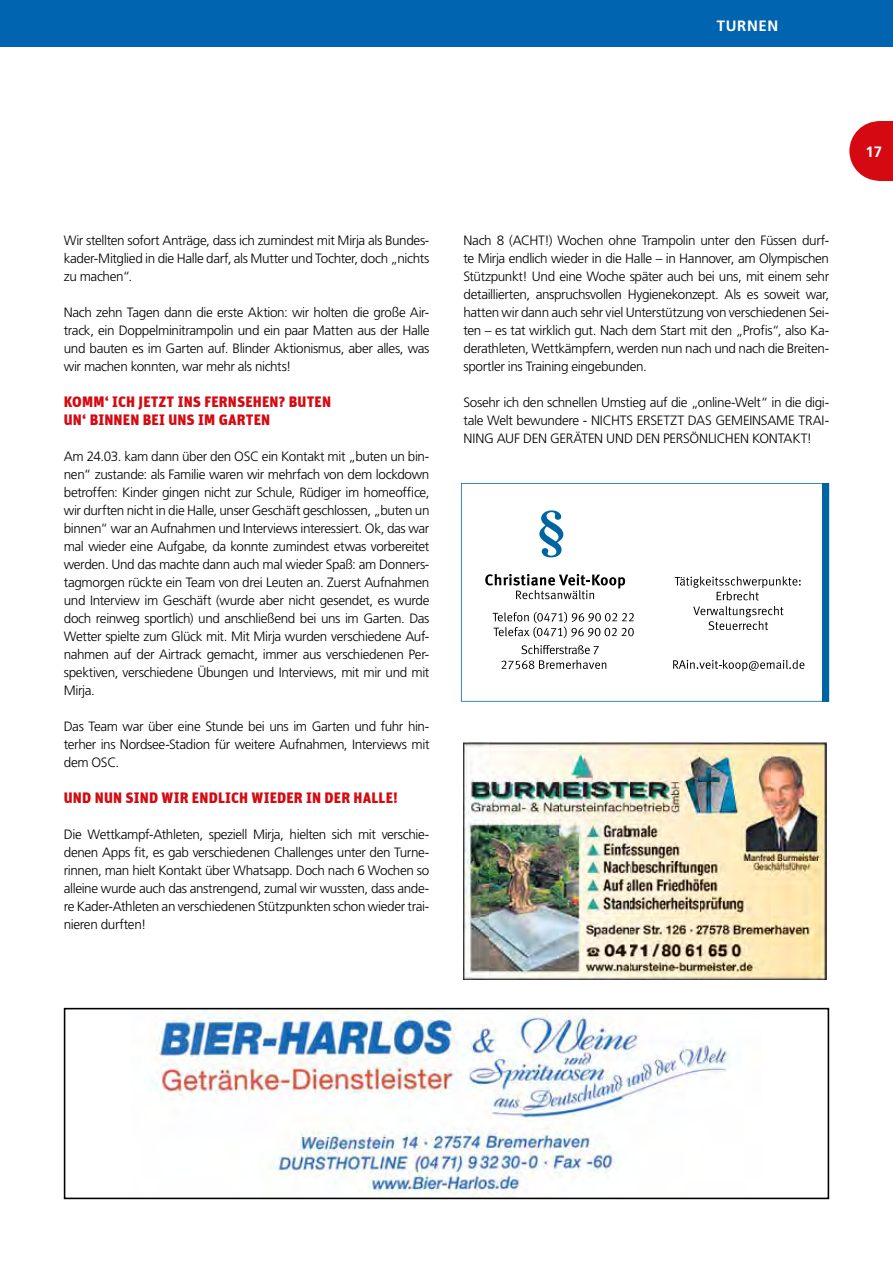
<style>
.page{position:relative;width:893px;height:1263px;background:#fff}
.page>*{position:absolute;margin:0;border:0;box-sizing:border-box;transform-origin:0 0}
.t1{font:900 15px/18px "Unit";letter-spacing:.01em;color:#d50911}
.t2{font:700 15px "Frutiger LT Std";letter-spacing:.04em;color:#fff}
.t3{font:300 13.5px/18px "Frutiger LT Std";letter-spacing:-.025em;color:#000;text-align:justify}
</style>
<div class="page">
<img style="left:463px;top:742px;width:364px;height:237px">
<img style="left:151px;top:1011px;width:579px;height:185px">
<div style="left:64px;top:1008px;width:765px;height:191px;border:2px solid #000"></div>
<svg style="left:461px;top:483px;width:368px;height:219px"></svg>
<div style="left:0;top:0;width:893px;height:47px;background:#0064b0"></div>
<svg style="left:849px;top:121px;width:29px;height:60px"></svg>
<div style="left:878px;top:121px;width:15px;height:60px;background:#d50911"></div>
<p class="t2" style="left:717px;top:17px;width:63px">TURNEN</p>
<p class="t3" style="left:64px;top:231px;width:367px">Wir stellten sofort Anträge, dass ich zumindest mit Mirja als Bundes&shy;kader-Mitglied in die Halle darf, als Mutter und Tochter, doch „nichts zu machen“.</p>
<p class="t3" style="left:64px;top:303px;width:367px">Nach zehn Tagen dann die erste Aktion: wir holten die große Air&shy;track, ein Doppelminitrampolin und ein paar Matten aus der Halle und bauten es im Garten auf. Blinder Aktionismus, aber alles, was wir machen konnten, war mehr als nichts!</p>
<p class="t1" style="left:64px;top:392px;width:269px">KOMM‘ ICH JETZT INS FERNSEHEN? BUTEN<br>UN‘ BINNEN BEI UNS IM GARTEN</p>
<p class="t3" style="left:64px;top:447px;width:367px">Am 24.03. kam dann über den OSC ein Kontakt mit „buten un bin&shy;nen“ zustande: als Familie waren wir mehrfach von dem lockdown betroffen: Kinder gingen nicht zur Schule, Rüdiger im homeoffice, wir durften nicht in die Halle, unser Geschäft geschlossen, „buten un binnen“ war an Aufnahmen und Interviews interessiert. Ok, das war mal wieder eine Aufgabe, da konnte zumindest etwas vorbereitet werden. Und das machte dann auch mal wieder Spaß: am Donners&shy;tagmorgen rückte ein Team von drei Leuten an. Zuerst Aufnahmen und Interview im Geschäft (wurde aber nicht gesendet, es wurde doch reinweg sportlich) und anschließend bei uns im Garten. Das Wetter spielte zum Glück mit. Mit Mirja wurden verschiedene Auf&shy;nahmen auf der Airtrack gemacht, immer aus verschiedenen Per&shy;spektiven, verschiedene Übungen und Interviews, mit mir und mit Mirja.</p>
<p class="t3" style="left:64px;top:717px;width:367px">Das Team war über eine Stunde bei uns im Garten und fuhr hin&shy;terher ins Nordsee-Stadion für weitere Aufnahmen, Interviews mit dem OSC.</p>
<p class="t1" style="left:64px;top:788px;width:335px">UND NUN SIND WIR ENDLICH WIEDER IN DER HALLE!</p>
<p class="t3" style="left:64px;top:825px;width:367px">Die Wettkampf-Athleten, speziell Mirja, hielten sich mit verschie&shy;denen Apps fit, es gab verschiedenen Challenges unter den Turne&shy;rinnen, man hielt Kontakt über Whatsapp. Doch nach 6 Wochen so alleine wurde auch das anstrengend, zumal wir wussten, dass ande&shy;re Kader-Athleten an verschiedenen Stützpunkten schon wieder trai&shy;nieren durften!</p>
<p class="t3" style="left:463px;top:231px;width:367px">Nach 8 (ACHT!) Wochen ohne Trampolin unter den Füssen durf&shy;te Mirja endlich wieder in die Halle – in Hannover, am Olympischen Stützpunkt! Und eine Woche später auch bei uns, mit einem sehr detaillierten, anspruchsvollen Hygienekonzept. Als es soweit war, hatten wir dann auch sehr viel Unterstützung von verschiedenen Sei&shy;ten – es tat wirklich gut. Nach dem Start mit den „Profis“, also Ka&shy;derathleten, Wettkämpfern, werden nun nach und nach die Breiten&shy;sportler ins Training eingebunden.</p>
<p class="t3" style="left:463px;top:393px;width:367px">Sosehr ich den schnellen Umstieg auf die „online-Welt“ in die digi&shy;tale Welt bewundere - NICHTS ERSETZT DAS GEMEINSAME TRAI-NING AUF DEN GERÄTEN UND DEN PERSÖNLICHEN KONTAKT!</p>
<p class="t2" style="left:865px;top:143px;width:18px">17</p>
</div>
